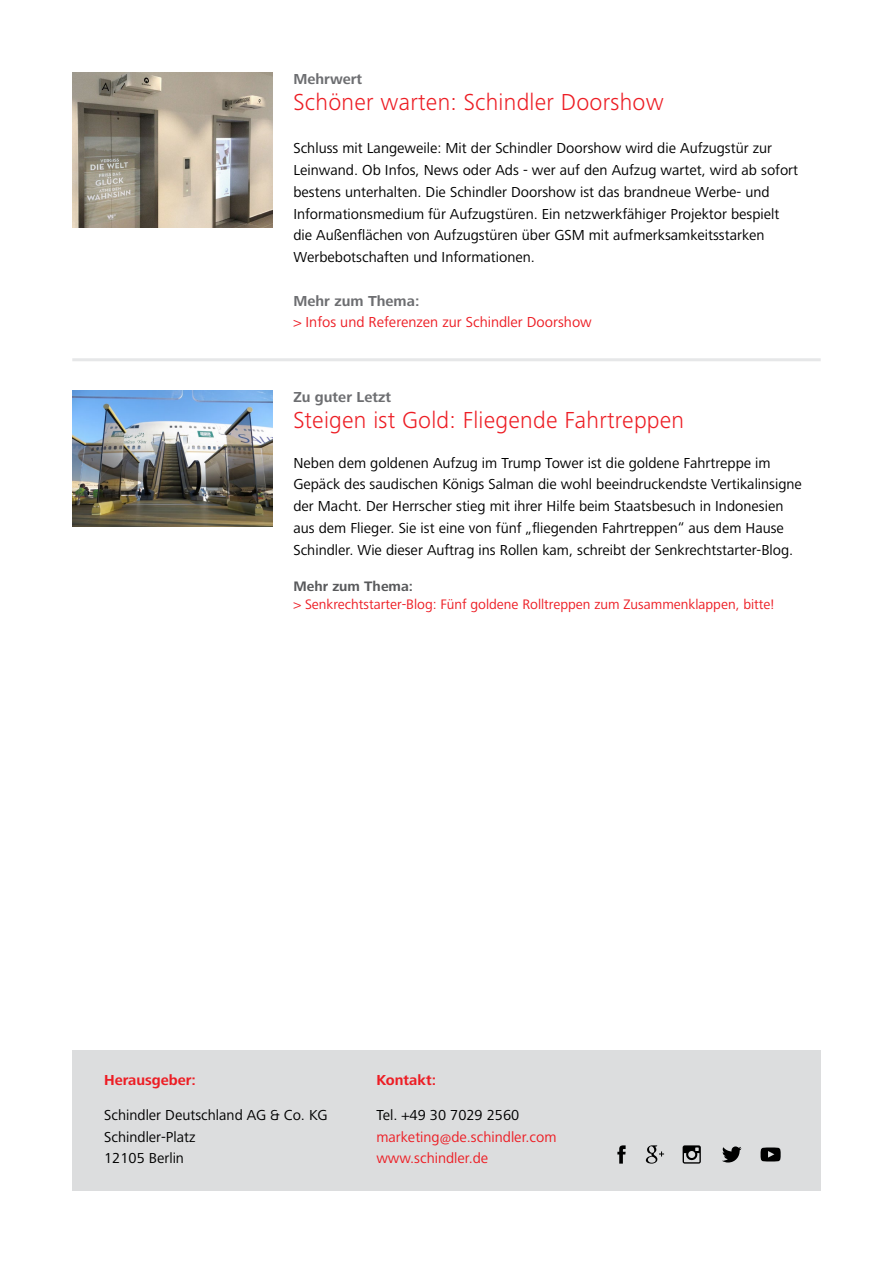
<style>
.page{position:relative;width:893px;height:1263px;background:#fff}
.page>*{position:absolute;margin:0;border:0;box-sizing:border-box;transform-origin:0 0}
.t1{font:300 24px "Frutiger Next LT";letter-spacing:.01em;color:#ed1d24}
.t2{font:15px/21.8px "Frutiger Next LT";color:#000}
.t3{font:15px/21.8px "Frutiger Next LT";color:#ed1d24}
.t4{font:700 15px "Frutiger Next LT";color:#6d6e71}
.t5{font:700 15px "Frutiger Next LT";color:#ed1d24}
.t6{font:14.25px "Frutiger Next LT";color:#ed1d24}
.t7{font:700 14.25px "Frutiger Next LT";color:#58595b}
</style>
<div class="page">
<div style="left:72px;top:1050px;width:749px;height:141px;background:#dcddde"></div>
<img style="left:72px;top:72px;width:200px;height:155px">
<img style="left:72px;top:390px;width:200px;height:136px">
<hr style="left:72px;top:358px;width:749px;height:3px;background:#e6e7e8">
<svg style="left:617px;top:1145px;width:9px;height:18px"></svg>
<svg style="left:646px;top:1145px;width:18px;height:18px"></svg>
<svg style="left:683px;top:1145px;width:18px;height:18px"></svg>
<svg style="left:722px;top:1146px;width:20px;height:16px"></svg>
<svg style="left:761px;top:1147px;width:20px;height:14px"></svg>
<p class="t4" style="left:293px;top:70px;width:70px">Mehrwert</p>
<h1 class="t1" style="left:293px;top:89px;width:372px">Schöner warten: Schindler Doorshow</h1>
<p class="t2" style="left:293px;top:138px;width:506px">Schluss mit Langeweile: Mit der Schindler Doorshow wird die Aufzugstür zur Leinwand. Ob Infos, News oder Ads - wer auf den Aufzug wartet, wird ab sofort bestens unterhalten. Die Schindler Doorshow ist das brandneue Werbe- und Informationsmedium für Aufzugstüren. Ein netzwerkfähiger Projektor bespielt die Außenflächen von Aufzugstüren über GSM mit aufmerksamkeitsstarken Werbebotschaften und Informationen.</p>
<p class="t4" style="left:293px;top:292px;width:128px">Mehr zum Thema:</p>
<p class="t3" style="left:293px;top:312px;width:300px">&gt; Infos und Referenzen zur Schindler Doorshow</p>
<p class="t4" style="left:293px;top:388px;width:99px">Zu guter Letzt</p>
<h1 class="t1" style="left:293px;top:406px;width:392px">Steigen ist Gold: Fliegende Fahrtreppen</h1>
<p class="t2" style="left:293px;top:452px;width:510px">Neben dem goldenen Aufzug im Trump Tower ist die goldene Fahrtreppe im Gepäck des saudischen Königs Salman die wohl beeindruckendste Vertikalinsigne der Macht. Der Herrscher stieg mit ihrer Hilfe beim Staatsbesuch in Indonesien aus dem Flieger. Sie ist eine von fünf „fliegenden Fahrtreppen“ aus dem Hause Schindler. Wie dieser Auftrag ins Rollen kam, schreibt der Senkrechtstarter-Blog.</p>
<p class="t7" style="left:293px;top:578px;width:121px">Mehr zum Thema:</p>
<p class="t6" style="left:293px;top:596px;width:482px">&gt; Senkrechtstarter-Blog: Fünf goldene Rolltreppen zum Zusammenklappen, bitte!</p>
<p class="t5" style="left:104px;top:1072px;width:93px">Herausgeber:</p>
<p class="t2" style="left:104px;top:1104px;width:225px">Schindler Deutschland AG &amp; Co. KG<br>Schindler-Platz<br>12105 Berlin</p>
<p class="t5" style="left:376px;top:1072px;width:61px">Kontakt:</p>
<p class="t2" style="left:376px;top:1104px;width:145px">Tel. +49 30 7029 2560</p>
<p class="t3" style="left:376px;top:1126px;width:182px">marketing@de.schindler.com www.schindler.de</p>
</div>
